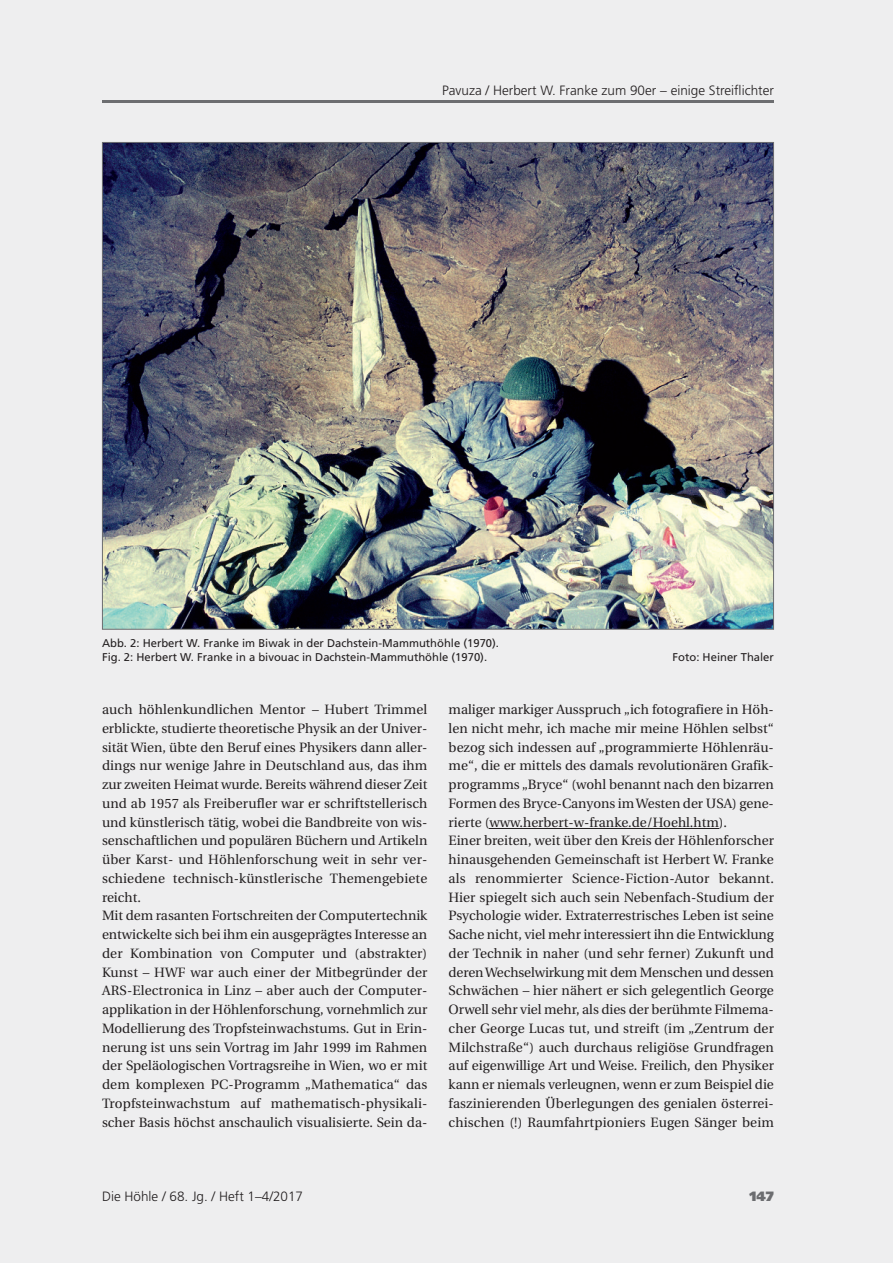
<style>
.page{position:relative;width:893px;height:1263px;background:#eeeeef}
.page>*{position:absolute;margin:0;border:0;box-sizing:border-box;transform-origin:0 0}
.t1{font:13.5px/18.8px "Utopia";color:#231f20}
.t2{font:300 13.5px "Frutiger";color:#231f20}
.t3{font:900 13.5px "Frutiger";color:#6c6d70}
.t4{font:11.25px/13.5px "Frutiger";color:#231f20}
.s1{font-style:italic}
</style>
<div class="page">
<hr style="left:102px;top:100px;width:672px;height:3px;background:#6c6d70">
<hr style="left:490px;top:828px;width:229px;height:1px;background:#231f20">
<img style="left:104px;top:144px;width:668px;height:484px">
<p class="t2" style="left:442px;top:85px;width:333px">Pavuza / Herbert W. Franke zum 90er – einige Streiflichter</p>
<p class="t4" style="left:102px;top:638px;width:398px">Abb. 2: Herbert W. Franke im Biwak in der Dachstein-Mammuthöhle (1970).<br>Fig. 2: Herbert W. Franke in a bivouac in Dachstein-Mammuthöhle (1970).</p>
<p class="t4" style="left:673px;top:651px;width:103px">Foto: Heiner Thaler</p>
<p class="t1" style="left:102px;top:701px;width:327px">auch höhlenkundlichen Mentor <span class="s1">–</span> Hubert Trimmel erblickte, studierte theoretische Physik an der Univer&shy;sität Wien, übte den Beruf eines Physikers dann aller&shy;dings nur wenige Jahre in Deutschland aus, das ihm zur zweiten Heimat wurde. Bereits während dieser Zeit und ab 1957 als Freiberufler war er schriftstellerisch und künstlerisch tätig, wobei die Bandbreite von wis&shy;senschaftlichen und populären Büchern und Artikeln über Karst- und Höhlenforschung weit in sehr ver&shy;schiedene technisch-künstlerische Themengebiete reicht.<br>Mit dem rasanten Fortschreiten der Computertechnik entwickelte sich bei ihm ein ausgeprägtes Interesse an der Kombination von Computer und (abstrakter)<br>Kunst – HWF war auch einer der Mitbegründer der ARS-Electronica in Linz – aber auch der Computer&shy;applikation in der Höhlenforschung, vornehmlich zur Modellierung des Tropfsteinwachstums. Gut in Erin&shy;nerung ist uns sein Vortrag im Jahr 1999 im Rahmen der Speläologischen Vortragsreihe in Wien, wo er mit dem komplexen PC-Programm „Mathematica“ das Tropfsteinwachstum auf mathematisch-physikali&shy;scher Basis höchst anschaulich visualisierte. Sein da-</p>
<p class="t1" style="left:449px;top:701px;width:327px">maliger markiger Ausspruch „ich fotografiere in Höh&shy;len nicht mehr, ich mache mir meine Höhlen selbst“ bezog sich indessen auf „programmierte Höhlenräu&shy;me“, die er mittels des damals revolutionären Grafik&shy;programms „Bryce“ (wohl benannt nach den bizarren Formen des Bryce-Canyons imWesten der USA) gene&shy;rierte (www.herbert-w-franke.de/Hoehl.htm).<br>Einer breiten, weit über den Kreis der Höhlenforscher hinausgehenden Gemeinschaft ist Herbert W. Franke als renommierter Science-Fiction-Autor bekannt.<br>Hier spiegelt sich auch sein Nebenfach-Studium der Psychologie wider. Extraterrestrisches Leben ist seine Sache nicht, viel mehr interessiert ihn die Entwicklung der Technik in naher (und sehr ferner) Zukunft und derenWechselwirkung mit dem Menschen und dessen Schwächen – hier nähert er sich gelegentlich George Orwell sehr viel mehr, als dies der berühmte Filmema&shy;cher George Lucas tut, und streift (im „Zentrum der Milchstraße“) auch durchaus religiöse Grundfragen auf eigenwillige Art und Weise. Freilich, den Physiker kann er niemals verleugnen, wenn er zum Beispiel die faszinierenden Überlegungen des genialen österrei&shy;chischen (!) Raumfahrtpioniers Eugen Sänger beim</p>
<p class="t2" style="left:102px;top:1191px;width:203px">Die Höhle / 68. Jg. / Heft 1–4/2017</p>
<p class="t3" style="left:749px;top:1191px;width:26px">147</p>
</div>
